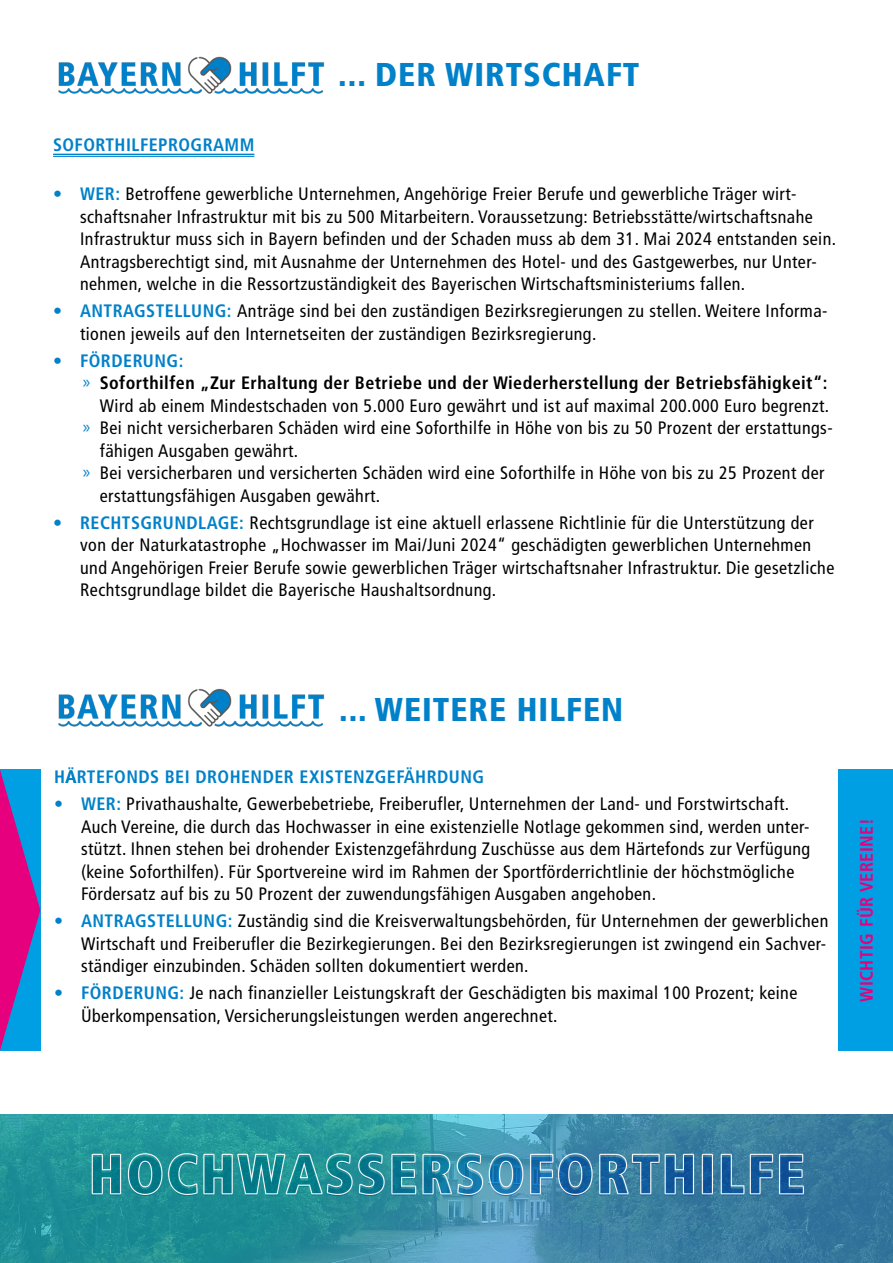
<style>
.page{position:relative;width:893px;height:1263px;background:#fff}
.page>*{position:absolute;margin:0;border:0;box-sizing:border-box;transform-origin:0 0}
.t1{font:900 condensed 33px "Frutiger LT Pro";letter-spacing:.03em;color:#0081c9}
.t2{font:condensed 18px/22.5px "Frutiger LT Pro";letter-spacing:.025em;color:#000}
.t3{font:700 condensed 18px "Frutiger LT Pro";letter-spacing:.025em;color:#000}
.t4{font:700 condensed 18px "Frutiger LT Pro";letter-spacing:.025em;color:#0081c9}
.t5{font:700 condensed 18px "Frutiger LT Pro";letter-spacing:.025em;color:#e6007d}
.s1{font-weight:700;color:#0081c9}
.s2{font-family:"Myriad Pro";font-weight:400;font-stretch:normal;color:#0081c9}
.s3{font-family:"Myriad Pro";font-stretch:normal;color:#0081c9}
</style>
<div class="page">
<img style="left:58px;top:56px;width:267px;height:38px">
<img style="left:0;top:1114px;width:893px;height:149px">
<hr style="left:53px;top:154px;width:201px;height:1px;background:#0081c9">
<hr style="left:53px;top:156px;width:201px;height:1px;background:#0081c9">
<div style="left:839px;top:770px;width:54px;height:281px;background:#009fe3"></div>
<svg style="left:0;top:770px;width:40px;height:281px;background:#764cae"></svg>
<img style="left:58px;top:688px;width:267px;height:39px">
<h1 class="t1" style="left:338px;top:55px;width:303px">... DER WIRTSCHAFT</h1>
<p class="t4" style="left:53px;top:134px;width:203px">SOFORTHILFEPROGRAMM</p>
<p class="t2" style="left:80px;top:183px;width:758px;text-indent:-27px"><span class="s1">• WER:</span> Betroffene gewerbliche Unternehmen, Angehörige Freier Berufe und gewerbliche Träger wirt&shy;schaftsnaher Infrastruktur mit bis zu 500 Mitarbeitern. Voraussetzung: Betriebsstätte/wirtschaftsnahe Infrastruktur muss sich in Bayern befinden und der Schaden muss ab dem 31. Mai 2024 entstanden sein.<br>Antragsberechtigt sind, mit Ausnahme der Unternehmen des Hotel- und des Gastgewerbes, nur Unter&shy;nehmen, welche in die Ressortzuständigkeit des Bayerischen Wirtschaftsministeriums fallen.</p>
<p class="t2" style="left:80px;top:300px;width:749px;text-indent:-27px"><span class="s1">• ANTRAGSTELLUNG:</span> Anträge sind bei den zuständigen Bezirksregierungen zu stellen. Weitere Informa&shy;tionen jeweils auf den Internetseiten der zuständigen Bezirksregierung.</p>
<p class="t4" style="left:53px;top:350px;width:132px">• FÖRDERUNG:</p>
<p class="t3" style="left:83px;top:372px;width:746px"><span class="s2">»</span> Soforthilfen „Zur Erhaltung der Betriebe und der Wiederherstellung der Betriebsfähigkeit“:</p>
<p class="t2" style="left:100px;top:394px;width:731px">Wird ab einem Mindestschaden von 5.000 Euro gewährt und ist auf maximal 200.000 Euro begrenzt.</p>
<p class="t2" style="left:83px;top:417px;width:751px"><span class="s3">»</span> Bei nicht versicherbaren Schäden wird eine Soforthilfe in Höhe von bis zu 50 Prozent der erstattungs-</p>
<p class="t2" style="left:100px;top:439px;width:200px">fähigen Ausgaben gewährt.</p>
<p class="t2" style="left:83px;top:462px;width:743px"><span class="s3">»</span> Bei versicherbaren und versicherten Schäden wird eine Soforthilfe in Höhe von bis zu 25 Prozent der</p>
<p class="t2" style="left:100px;top:484px;width:282px">erstattungsfähigen Ausgaben gewährt.</p>
<p class="t2" style="left:80px;top:511px;width:756px;text-indent:-27px"><span class="s1">• RECHTSGRUNDLAGE:</span> Rechtsgrundlage ist eine aktuell erlassene Richtlinie für die Unterstützung der von der Naturkatastrophe „Hochwasser im Mai/Juni 2024“ geschädigten gewerblichen Unternehmen und Angehörigen Freier Berufe sowie gewerblichen Träger wirtschaftsnaher Infrastruktur. Die gesetzliche Rechtsgrundlage bildet die Bayerische Haushaltsordnung.</p>
<h1 class="t1" style="left:339px;top:690px;width:286px">... WEITERE HILFEN</h1>
<p class="t4" style="left:54px;top:766px;width:432px">H RTEFONDS BEI DROHENDER EXISTENZGEFÄHRDUNG</p>
<p class="t2" style="left:81px;top:793px;width:731px;text-indent:-27px"><span class="s1">• WER:</span> Privathaushalte, Gewerbebetriebe, Freiberufler, Unternehmen der Land- und Forstwirtschaft.<br>Auch Vereine, die durch das Hochwasser in eine existenzielle Notlage gekommen sind, werden unter&shy;stützt. Ihnen stehen bei drohender Existenzgefährdung Zuschüsse aus dem Härtefonds zur Verfügung (keine Soforthilfen). Für Sportvereine wird im Rahmen der Sportförderrichtlinie der höchstmögliche Fördersatz auf bis zu 50 Prozent der zuwendungsfähigen Ausgaben angehoben.</p>
<p class="t2" style="left:81px;top:910px;width:749px;text-indent:-27px"><span class="s1">• ANTRAGSTELLUNG:</span> Zuständig sind die Kreisverwaltungsbehörden, für Unternehmen der gewerblichen<br>Wirtschaft und Freiberufler die Bezirkegierungen. Bei den Bezirksregierungen ist zwingend ein Sachver&shy;ständiger einzubinden. Schäden sollten dokumentiert werden.</p>
<p class="t2" style="left:81px;top:982px;width:718px;text-indent:-27px"><span class="s1">• FÖRDERUNG:</span> Je nach finanzieller Leistungskraft der Geschädigten bis maximal 100 Prozent; keine<br>Überkompensation, Versicherungsleistungen werden angerechnet.</p>
<p class="t4" style="left:66px;top:766px;width:12px">Ä</p>
<p class="t5" style="left:856px;top:1002px;width:185px;rotate:-90deg">WICHTIG FÜR VEREINE!</p>
</div>
